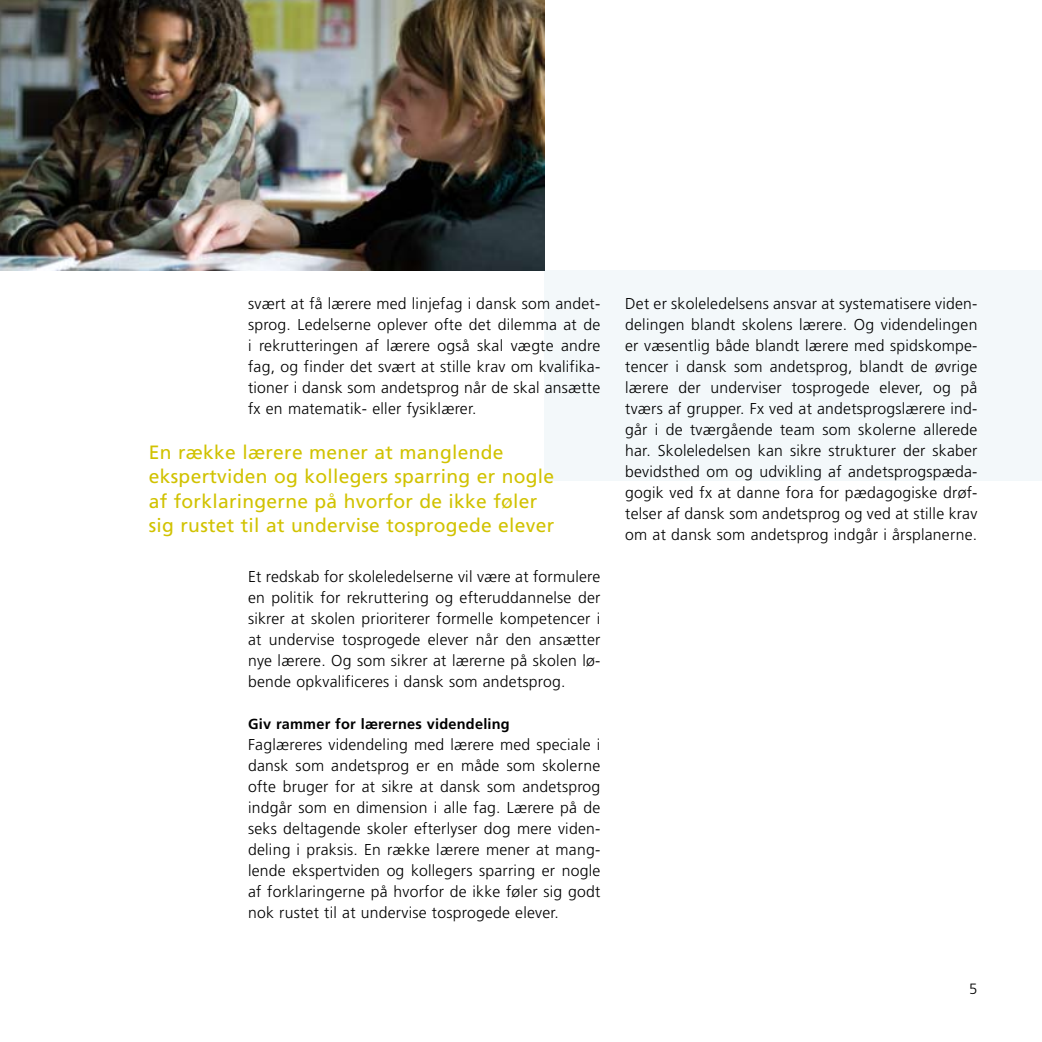
<style>
.page{position:relative;width:1042px;height:1042px;background:#fff}
.page>*{position:absolute;margin:0;border:0;box-sizing:border-box;transform-origin:0 0}
.t1{font:19.25px/24.5px "Frutiger";letter-spacing:.015em;color:#d1c200}
.t2{font:300 15.75px/21px "Frutiger";letter-spacing:.015em;color:#000;text-align:justify}
.t3{font:300 14.88px "Frutiger";color:#000}
.t4{font:700 14.53px "Frutiger";letter-spacing:.015em;color:#000}
</style>
<div class="page">
<div style="left:544px;top:270px;width:498px;height:211px;background:#f3f8fa"></div>
<img style="left:0;top:0;width:544px;height:270px">
<p class="t2" style="left:248px;top:293px;width:354px">svært at få lærere med linjefag i dansk som andet&shy;sprog. Ledelserne oplever ofte det dilemma at de i rekrutteringen af lærere også skal vægte andre fag, og finder det svært at stille krav om kvalifika&shy;tioner i dansk som andetsprog når de skal ansætte fx en matematik- eller fysiklærer.</p>
<p class="t1" style="left:149px;top:439px;width:407px">En række lærere mener at manglende ekspertviden og kollegers sparring er nogle af forklaringerne på hvorfor de ikke føler sig rustet til at undervise tosprogede elever</p>
<p class="t2" style="left:248px;top:566px;width:354px">Et redskab for skoleledelserne vil være at formulere en politik for rekruttering og efteruddannelse der sikrer at skolen prioriterer formelle kompetencer i at undervise tosprogede elever når den ansætter nye lærere. Og som sikrer at lærerne på skolen lø&shy;bende opkvalificeres i dansk som andetsprog.</p>
<p class="t4" style="left:248px;top:715px;width:263px">Giv rammer for lærernes videndeling</p>
<p class="t2" style="left:248px;top:734px;width:354px">Faglæreres videndeling med lærere med speciale i dansk som andetsprog er en måde som skolerne ofte bruger for at sikre at dansk som andetsprog indgår som en dimension i alle fag. Lærere på de seks deltagende skoler efterlyser dog mere viden&shy;deling i praksis. En række lærere mener at mang&shy;lende ekspertviden og kollegers sparring er nogle af forklaringerne på hvorfor de ikke føler sig godt nok rustet til at undervise tosprogede elever.</p>
<p class="t2" style="left:625px;top:293px;width:354px">Det er skoleledelsens ansvar at systematisere viden&shy;delingen blandt skolens lærere. Og videndelingen er væsentlig både blandt lærere med spidskompe&shy;tencer i dansk som andetsprog, blandt de øvrige lærere der underviser tosprogede elever, og på tværs af grupper. Fx ved at andetsprogslærere ind&shy;går i de tværgående team som skolerne allerede har. Skoleledelsen kan sikre strukturer der skaber bevidsthed om og udvikling af andetsprogspæda&shy;gogik ved fx at danne fora for pædagogiske drøf&shy;telser af dansk som andetsprog og ved at stille krav om at dansk som andetsprog indgår i årsplanerne.</p>
<p class="t3" style="left:969px;top:980px;width:10px">5</p>
</div>
